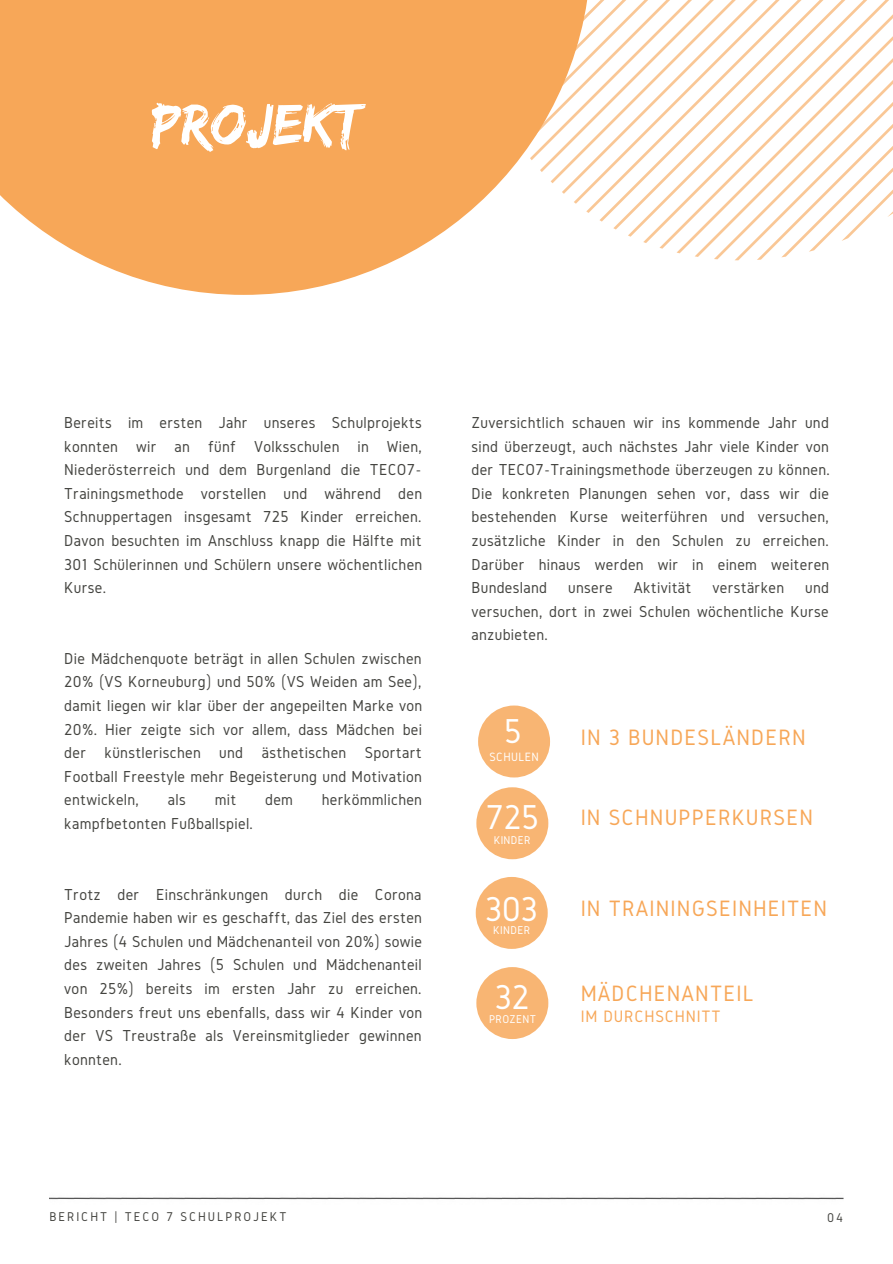
<style>
.page{position:relative;width:893px;height:1264px;background:#fff}
.page>*{position:absolute;margin:0;border:0;box-sizing:border-box;transform-origin:0 0}
.t1{font:60px "Edo";letter-spacing:-.01em;color:#fff}
.t2{font:35.85px "Gidole";letter-spacing:-.01em;color:#fff}
.t3{font:23.1px "Gidole";letter-spacing:.05em;color:#f7a758}
.t4{font:17.1px "Gidole";letter-spacing:.05em;color:#f7a758}
.t5{font:16.5px/23.5px "Gidole";letter-spacing:.02em;color:#444440;text-align:justify}
.t6{font:13.2px "Gidole";letter-spacing:.15em;color:#444440}
.t7{font:12.45px "Gidole";letter-spacing:.03em;color:#fff}
.t8{font:11.7px "Gidole";letter-spacing:.03em;color:#fff}
</style>
<div class="page">
<svg style="left:0;top:0;width:472px;height:295px;fill:#f7a758"></svg>
<svg style="left:472px;top:0;width:420px;height:260px"></svg>
<div style="left:476px;top:787px;width:72px;height:72px;background:#f8b573;border-radius:50%"></div>
<div style="left:475px;top:877px;width:72px;height:71px;background:#f8b573;border-radius:50%"></div>
<div style="left:476px;top:967px;width:72px;height:72px;background:#f8b573;border-radius:50%"></div>
<div style="left:478px;top:705px;width:72px;height:72px;background:#f8b573;border-radius:50%"></div>
<img style="left:49px;top:1197px;width:794px;height:3px">
<h1 class="t1" style="left:152px;top:89px;width:211px">PROJEKT</h1>
<p class="t5" style="left:64px;top:410px;width:359px">Bereits im ersten Jahr unseres Schulprojekts konnten wir an fünf Volksschulen in Wien, Niederösterreich und dem Burgenland die TECO7- Trainingsmethode vorstellen und während den Schnuppertagen insgesamt 725 Kinder erreichen.<br>Davon besuchten im Anschluss knapp die Hälfte mit 301 Schülerinnen und Schülern unsere wöchentlichen Kurse.</p>
<p class="t5" style="left:64px;top:646px;width:359px">Die Mädchenquote beträgt in allen Schulen zwischen 20% (VS Korneuburg) und 50% (VS Weiden am See), damit liegen wir klar über der angepeilten Marke von 20%. Hier zeigte sich vor allem, dass Mädchen bei der künstlerischen und ästhetischen Sportart Football Freestyle mehr Begeisterung und Motivation entwickeln,</p>
<p class="t5" style="left:168px;top:787px;width:19px">als</p>
<p class="t5" style="left:215px;top:787px;width:23px">mit</p>
<p class="t5" style="left:265px;top:787px;width:29px">dem</p>
<p class="t5" style="left:322px;top:787px;width:102px">herkömmlichen</p>
<p class="t5" style="left:64px;top:811px;width:190px">kampfbetonten Fußballspiel.</p>
<p class="t5" style="left:64px;top:882px;width:359px">Trotz der Einschränkungen durch die Corona Pandemie haben wir es geschafft, das Ziel des ersten Jahres (4 Schulen und Mädchenanteil von 20%) sowie des zweiten Jahres (5 Schulen und Mädchenanteil von 25%) bereits im ersten Jahr zu erreichen.<br>Besonders freut uns ebenfalls, dass wir 4 Kinder von der VS Treustraße als Vereinsmitglieder gewinnen konnten.</p>
<p class="t5" style="left:471px;top:410px;width:360px">Zuversichtlich schauen wir ins kommende Jahr und sind überzeugt, auch nächstes Jahr viele Kinder von der TECO7-Trainingsmethode überzeugen zu können.<br>Die konkreten Planungen sehen vor, dass wir die bestehenden Kurse weiterführen und versuchen, zusätzliche Kinder in den Schulen zu erreichen.<br>Darüber hinaus werden wir in einem weiteren Bundesland</p>
<p class="t5" style="left:471px;top:575px;width:359px;text-indent:333px">und versuchen, dort in zwei Schulen wöchentliche Kurse anzubieten.</p>
<p class="t5" style="left:568px;top:575px;width:46px">unsere</p>
<p class="t5" style="left:633px;top:575px;width:59px">Aktivität</p>
<p class="t5" style="left:712px;top:575px;width:73px">verstärken</p>
<h2 class="t2" style="left:503px;top:711px;width:19px">5</h2>
<p class="t7" style="left:489px;top:750px;width:51px">SCHULEN</p>
<h3 class="t3" style="left:580px;top:724px;width:226px">IN 3 BUNDESLÄNDERN</h3>
<h2 class="t2" style="left:485px;top:797px;width:55px">725</h2>
<p class="t8" style="left:493px;top:834px;width:38px">KINDER</p>
<h3 class="t3" style="left:580px;top:804px;width:234px">IN SCHNUPPERKURSEN</h3>
<h2 class="t2" style="left:484px;top:889px;width:55px">303</h2>
<p class="t8" style="left:493px;top:924px;width:38px">KINDER</p>
<h3 class="t3" style="left:580px;top:895px;width:248px">IN TRAININGSEINHEITEN</h3>
<h2 class="t2" style="left:494px;top:977px;width:37px">32</h2>
<p class="t8" style="left:489px;top:1012px;width:48px">PROZENT</p>
<h3 class="t3" style="left:580px;top:980px;width:174px">MÄDCHENANTEIL</h3>
<p class="t4" style="left:580px;top:1007px;width:141px">IM DURCHSCHNITT</p>
<p class="t6" style="left:49px;top:1209px;width:238px">BERICHT | TECO 7 SCHULPROJEKT</p>
<p class="t6" style="left:827px;top:1210px;width:17px">04</p>
</div>
